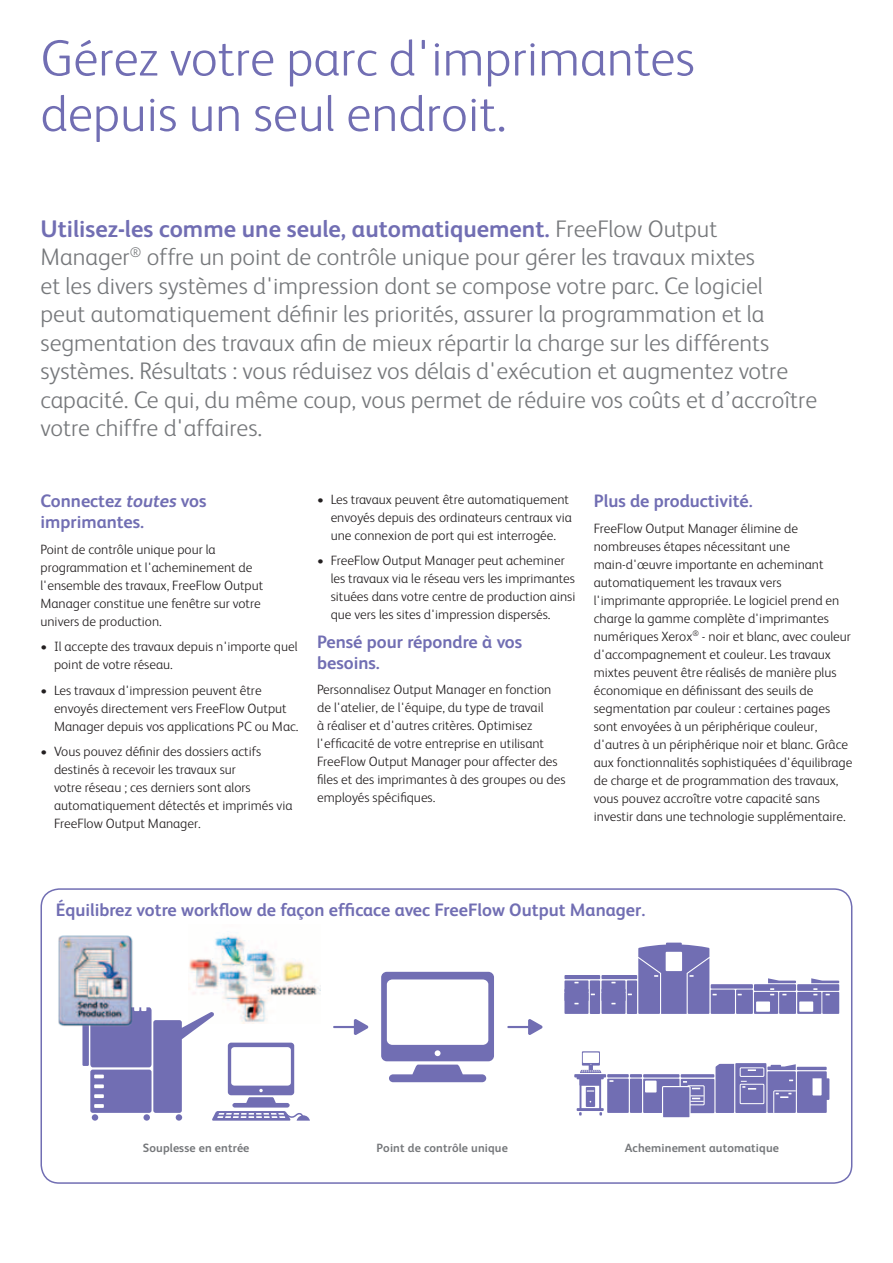
<style>
.page{position:relative;width:893px;height:1263px;background:#fff}
.page>*{position:absolute;margin:0;border:0;box-sizing:border-box;transform-origin:0 0}
.t1{font:300 51px/55.5px "Xerox Sans";color:#716eb3}
.t2{font:300 24px/28.5px "Xerox Sans";color:#76787b}
.t3{font:700 18px/21px "Xerox Sans";color:#716eb3}
.t4{font:300 13.5px/18px "Xerox Sans";color:#231f20}
.t5{font:700 12px "Xerox Sans";letter-spacing:.01em;color:#76787b}
.s1{font-weight:700;color:#716eb3}
.s2{font-style:italic}
</style>
<div class="page">
<div style="left:736px;top:989px;width:17px;height:25px;background:#716eb3"></div>
<div style="left:711px;top:989px;width:24px;height:25px;background:#716eb3"></div>
<div style="left:754px;top:984px;width:42px;height:7px;background:#716eb3"></div>
<div style="left:754px;top:992px;width:24px;height:22px;background:#716eb3"></div>
<div style="left:779px;top:992px;width:17px;height:22px;background:#716eb3"></div>
<svg style="left:638px;top:942px;width:79px;height:72px"></svg>
<svg style="left:711px;top:984px;width:42px;height:4px"></svg>
<svg style="left:768px;top:978px;width:28px;height:17px"></svg>
<div style="left:756px;top:1001px;width:14px;height:11px;background:#fff"></div>
<div style="left:627px;top:980px;width:10px;height:34px;background:#716eb3"></div>
<div style="left:601px;top:989px;width:24px;height:25px;background:#716eb3"></div>
<div style="left:601px;top:980px;width:24px;height:12px;background:#716eb3"></div>
<hr style="left:601px;top:975px;width:36px;height:4px;background:#716eb3">
<div style="left:590px;top:980px;width:10px;height:34px;background:#716eb3"></div>
<div style="left:564px;top:989px;width:24px;height:25px;background:#716eb3"></div>
<div style="left:564px;top:980px;width:24px;height:12px;background:#716eb3"></div>
<hr style="left:564px;top:975px;width:36px;height:4px;background:#716eb3">
<div style="left:797px;top:984px;width:42px;height:7px;background:#716eb3"></div>
<div style="left:797px;top:992px;width:24px;height:22px;background:#716eb3"></div>
<div style="left:822px;top:992px;width:17px;height:22px;background:#716eb3"></div>
<svg style="left:811px;top:978px;width:28px;height:17px"></svg>
<div style="left:799px;top:1001px;width:14px;height:11px;background:#fff"></div>
<hr style="left:607px;top:1074px;width:22px;height:3px;background:#716eb3">
<hr style="left:574px;top:1074px;width:32px;height:3px;background:#716eb3">
<div style="left:607px;top:1078px;width:22px;height:35px;background:#716eb3"></div>
<svg style="left:630px;top:1074px;width:12px;height:3px"></svg>
<div style="left:630px;top:1078px;width:12px;height:35px;background:#716eb3"></div>
<div style="left:797px;top:1071px;width:30px;height:42px;background:#716eb3"></div>
<hr style="left:643px;top:1074px;width:36px;height:3px;background:#716eb3">
<hr style="left:681px;top:1074px;width:33px;height:3px;background:#716eb3">
<hr style="left:797px;top:1067px;width:30px;height:3px;background:#716eb3">
<div style="left:643px;top:1079px;width:36px;height:34px;background:#716eb3"></div>
<div style="left:681px;top:1079px;width:33px;height:34px;background:#716eb3"></div>
<div style="left:645px;top:1080px;width:12px;height:12px;background:#fff"></div>
<div style="left:802px;top:1078px;width:27px;height:22px;background:#716eb3"></div>
<svg style="left:812px;top:1078px;width:10px;height:17px"></svg>
<svg style="left:586px;top:1087px;width:9px;height:20px"></svg>
<div style="left:582px;top:1051px;width:18px;height:14px;background:#716eb3"></div>
<div style="left:583px;top:1052px;width:16px;height:11px;background:#fff"></div>
<svg style="left:580px;top:1064px;width:21px;height:9px"></svg>
<div style="left:580px;top:1077px;width:21px;height:9px;background:#716eb3"></div>
<hr style="left:577px;top:1076px;width:27px;height:3px;background:#716eb3">
<hr style="left:577px;top:1108px;width:27px;height:3px;background:#716eb3">
<hr style="left:599px;top:1077px;width:2px;height:33px;background:#716eb3">
<hr style="left:579px;top:1077px;width:2px;height:33px;background:#716eb3">
<div style="left:735px;top:1063px;width:31px;height:50px;background:#817fbb"></div>
<svg style="left:683px;top:1081px;width:17px;height:8px"></svg>
<svg style="left:715px;top:1064px;width:82px;height:49px;background:#8381bd"></svg>
<div style="left:687px;top:1085px;width:18px;height:20px;border:1px solid #fff"></div>
<div style="left:662px;top:1086px;width:28px;height:32px;background:#716eb3"></div>
<div style="left:662px;top:1086px;width:29px;height:32px;border:1px solid #fff"></div>
<svg style="left:690px;top:1095px;width:14px;height:7px"></svg>
<img style="left:189px;top:935px;width:131px;height:72px">
<div style="left:82px;top:1019px;width:7px;height:47px;background:#716eb3"></div>
<svg style="left:90px;top:1007px;width:220px;height:114px"></svg>
<img style="left:58px;top:935px;width:77px;height:93px">
<div style="left:381px;top:972px;width:113px;height:89px;background:#716eb3;border-radius:6px"></div>
<div style="left:387px;top:979px;width:101px;height:66px;background:#fff;border-radius:5px"></div>
<svg style="left:435px;top:1050px;width:6px;height:6px"></svg>
<svg style="left:389px;top:1064px;width:97px;height:18px"></svg>
<svg style="left:507px;top:1019px;width:35px;height:16px"></svg>
<svg style="left:333px;top:1019px;width:35px;height:16px"></svg>
<div style="left:41px;top:888px;width:811px;height:296px;border:2px solid #716eb3;border-radius:18px"></div>
<h1 class="t1" style="left:40px;top:28px;width:656px">Gérez votre parc d'imprimantes depuis un seul endroit.</h1>
<p class="t2" style="left:40px;top:213px;width:778px"><span class="s1">Utilisez-les comme une seule, automatiquement.</span> FreeFlow Output Manager<sup>®</sup> offre un point de contrôle unique pour gérer les travaux mixtes<br>et les divers systèmes d'impression dont se compose votre parc. Ce logiciel<br>peut automatiquement définir les priorités, assurer la programmation et la segmentation des travaux afin de mieux répartir la charge sur les différents systèmes. Résultats : vous réduisez vos délais d'exécution et augmentez votre capacité. Ce qui, du même coup, vous permet de réduire vos coûts et d’accroître votre chiffre d'affaires.</p>
<h3 class="t3" style="left:40px;top:490px;width:168px">Connectez <span class="s2">toutes</span> vos imprimantes.</h3>
<p class="t4" style="left:40px;top:539px;width:224px">Point de contrôle unique pour la programmation et l'acheminement de l'ensemble des travaux, FreeFlow Output Manager constitue une fenêtre sur votre univers de production.</p>
<p class="t4" style="left:54px;top:637px;width:245px;text-indent:-14px">• Il accepte des travaux depuis n'importe quel point de votre réseau.</p>
<p class="t4" style="left:54px;top:680px;width:246px;text-indent:-14px">• Les travaux d'impression peuvent être envoyés directement vers FreeFlow Output<br>Manager depuis vos applications PC ou Mac.</p>
<p class="t4" style="left:54px;top:742px;width:240px;text-indent:-14px">• Vous pouvez définir des dossiers actifs destinés à recevoir les travaux sur<br>votre réseau ; ces derniers sont alors automatiquement détectés et imprimés via FreeFlow Output Manager.</p>
<p class="t4" style="left:331px;top:489px;width:243px;text-indent:-14px">• Les travaux peuvent être automatiquement envoyés depuis des ordinateurs centraux via une connexion de port qui est interrogée.</p>
<p class="t4" style="left:331px;top:551px;width:246px;text-indent:-14px">• FreeFlow Output Manager peut acheminer les travaux via le réseau vers les imprimantes situées dans votre centre de production ainsi que vers les sites d'impression dispersés.</p>
<h3 class="t3" style="left:317px;top:630px;width:207px">Pensé pour répondre à vos besoins.</h3>
<p class="t4" style="left:317px;top:680px;width:250px">Personnalisez Output Manager en fonction de l'atelier, de l'équipe, du type de travail<br>à réaliser et d'autres critères. Optimisez l'efficacité de votre entreprise en utilisant FreeFlow Output Manager pour affecter des files et des imprimantes à des groupes ou des employés spécifiques.</p>
<h3 class="t3" style="left:594px;top:490px;width:160px">Plus de productivité.</h3>
<p class="t4" style="left:594px;top:518px;width:260px">FreeFlow Output Manager élimine de nombreuses étapes nécessitant une main-d'œuvre importante en acheminant automatiquement les travaux vers l'imprimante appropriée. Le logiciel prend en charge la gamme complète d'imprimantes numériques Xerox<sup>®</sup> - noir et blanc, avec couleur d'accompagnement et couleur. Les travaux mixtes peuvent être réalisés de manière plus économique en définissant des seuils de segmentation par couleur : certaines pages sont envoyées à un périphérique couleur, d'autres à un périphérique noir et blanc. Grâce aux fonctionnalités sophistiquées d'équilibrage de charge et de programmation des travaux, vous pouvez accroître votre capacité sans investir dans une technologie supplémentaire.</p>
<h3 class="t3" style="left:56px;top:898px;width:591px">Équilibrez votre workflow de façon efficace avec FreeFlow Output Manager.</h3>
<p class="t5" style="left:143px;top:1139px;width:108px">Souplesse en entrée</p>
<p class="t5" style="left:376px;top:1139px;width:133px">Point de contrôle unique</p>
<p class="t5" style="left:625px;top:1139px;width:156px">Acheminement automatique</p>
</div>
